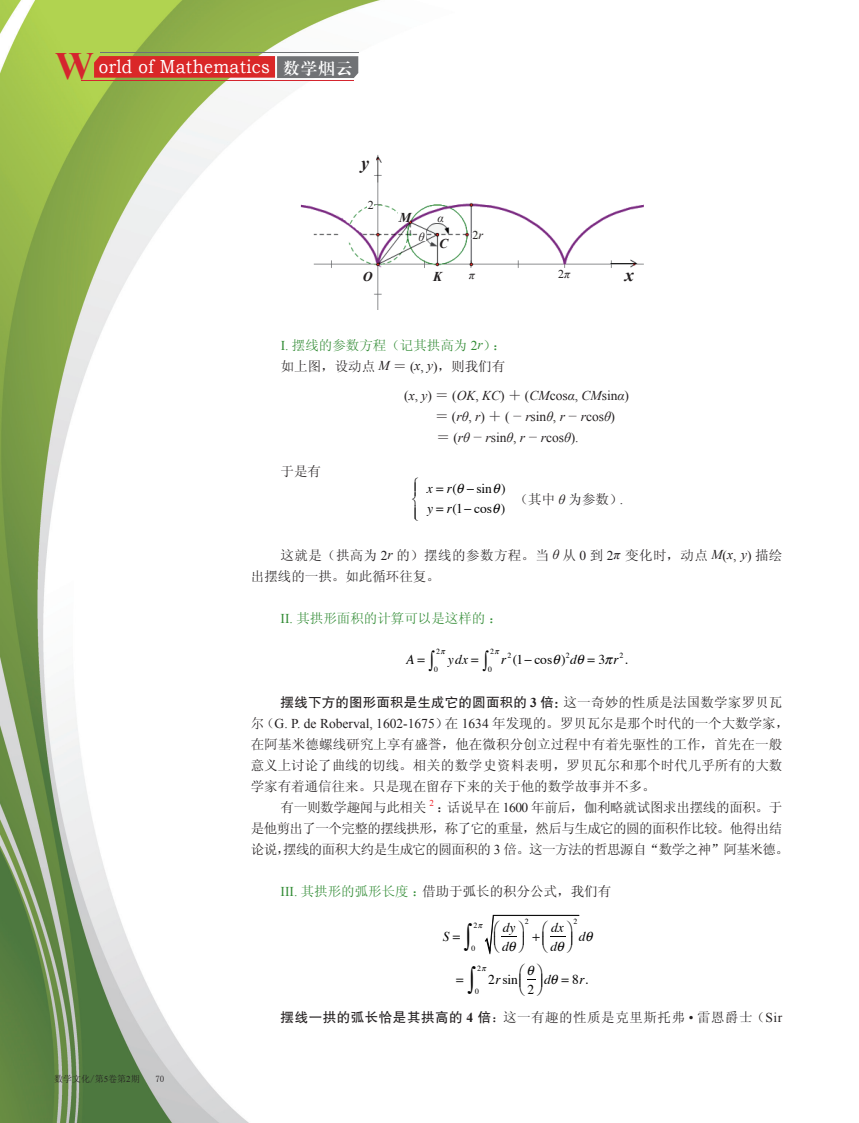
<style>
.page{position:relative;width:859px;height:1123px;background:#fff}
.page>*{position:absolute;margin:0;border:0;box-sizing:border-box;transform-origin:0 0}
.t1{font:18.9px "Bookman Old Style";letter-spacing:.02em;color:#fff;scale:.9 1}
.t2{font:italic 700 18px "Times New Roman";color:#231f20}
.t3{font:13.5px "Sim Sun";color:#231f20}
.t4{font:13.5px/21px "Times New Roman";color:#231f20}
.t5{font:13.5px/21px "Sim Sun";letter-spacing:-.04em;color:#231f20}
.t6{font:13.5px/21px "Sim Sun";color:#318b34}
.t7{font:13.5px/21px "Sim Sun";letter-spacing:.035em;color:#231f20}
.t8{font:13.5px/20.1px "Times";letter-spacing:-.005em;color:#030303}
.t9{font:13.5px "Sim Sun";letter-spacing:.04em;color:#231f20}
.t10{font:13.5px "FZHTK GBK1 0";letter-spacing:.015em;color:#231f20}
.t11{font:italic 13.5px/18.9px "Times";color:#030303;text-align:center}
.t12{font:13.5px "Sim Sun";letter-spacing:-.02em;color:#231f20}
.t13{font:13.5px/13.4px "Symbol";color:#030303}
.t14{font:italic 700 13.5px "Times New Roman";color:#231f20}
.t15{font:12px "Times New Roman";color:#231f20}
.t16{font:italic 12px "Times New Roman";color:#231f20}
.t17{font:9px "Sim Sun";color:#231f20}
.t18{font:9px "Times New Roman";color:#ee1d23}
.t19{font:7.8px "Times";color:#030303}
.s1{font-family:"Times New Roman";font-weight:700;font-size:38.7px;color:#d5252e}
.s2{font-family:"FZXBSK GBK1 0";font-size:16.05px}
.s3{font-style:italic}
.s4{font-family:"Times New Roman"}
.s5{font-family:"Times New Roman";font-style:italic}
.s6{color:#231f20}
.s7{font-family:"Times New Roman";font-style:italic;color:#231f20}
.s8{font-family:"Times New Roman";color:#231f20}
.s9{font-family:"Sim Sun"}
.s10{font-family:"Sim Sun";font-size:10.5px}
.s11{font-family:"Times New Roman";font-weight:700}
.s12{font-family:"Times New Roman";color:#318b34}
.s13{color:#318b34}
.s14{font-family:"FZHTK GBK1 0"}
</style>
<div class="page">
<img style="left:0;top:0;width:499px;height:1123px">
<svg style="left:94px;top:56px;width:264px;height:22px;background:#b94242"></svg>
<hr style="left:81px;top:80px;width:273px;height:1px;background:#d5252e">
<hr style="left:100px;top:53px;width:258px;height:1px;background:#707275">
<img style="left:281px;top:144px;width:363px;height:166px">
<div style="left:355px;top:154px;width:21px;height:20px;background:#fff"></div>
<div style="left:358px;top:269px;width:19px;height:19px;background:#fff"></div>
<div style="left:428px;top:269px;width:19px;height:19px;background:#fff"></div>
<div style="left:472px;top:229px;width:19px;height:18px;background:#fff"></div>
<svg style="left:468px;top:228px;width:13px;height:13px"></svg>
<div style="left:463px;top:269px;width:18px;height:19px;background:#fff"></div>
<div style="left:555px;top:268px;width:18px;height:19px;background:#fff"></div>
<svg style="left:419px;top:231px;width:7px;height:10px"></svg>
<svg style="left:368px;top:200px;width:6px;height:12px"></svg>
<svg style="left:399px;top:211px;width:11px;height:11px"></svg>
<svg style="left:435px;top:214px;width:13px;height:9px"></svg>
<svg style="left:439px;top:238px;width:12px;height:12px"></svg>
<svg style="left:617px;top:271px;width:25px;height:13px"></svg>
<svg style="left:436px;top:487px;width:7px;height:4px"></svg>
<svg style="left:457px;top:483px;width:8px;height:10px"></svg>
<svg style="left:493px;top:483px;width:6px;height:10px"></svg>
<svg style="left:436px;top:508px;width:7px;height:3px"></svg>
<svg style="left:493px;top:503px;width:6px;height:10px"></svg>
<svg style="left:481px;top:967px;width:5px;height:4px"></svg>
<svg style="left:412px;top:477px;width:6px;height:29px"></svg>
<svg style="left:471px;top:650px;width:28px;height:21px"></svg>
<svg style="left:417px;top:650px;width:28px;height:21px"></svg>
<svg style="left:478px;top:915px;width:101px;height:39px"></svg>
<svg style="left:453px;top:922px;width:19px;height:28px"></svg>
<svg style="left:456px;top:965px;width:19px;height:28px"></svg>
<h1 class="t1" style="left:55px;top:56px;width:332px"><span class="s1">W</span> orld of Mathematics <span class="s2">数学烟云</span></h1>
<h2 class="t2" style="left:361px;top:150px;width:9px">y</h2>
<p class="t15" style="left:368px;top:197px;width:7px">2</p>
<p class="t14" style="left:399px;top:208px;width:14px">M</p>
<p class="t16" style="left:437px;top:210px;width:8px">α</p>
<p class="t14" style="left:439px;top:234px;width:11px">C</p>
<p class="t16" style="left:419px;top:229px;width:7px">θ</p>
<p class="t14" style="left:363px;top:267px;width:11px">O</p>
<p class="t14" style="left:433px;top:267px;width:11px">K</p>
<p class="t15" style="left:472px;top:226px;width:12px">2<span class="s3">r</span></p>
<p class="t16" style="left:469px;top:267px;width:8px">π</p>
<p class="t15" style="left:558px;top:266px;width:14px">2<span class="s3">π</span></p>
<h2 class="t2" style="left:625px;top:262px;width:10px">x</h2>
<p class="t6" style="left:281px;top:334px;width:227px"><span class="s4">I.</span> 摆线的参数方程（记其拱高为 <span class="s4">2</span><span class="s5">r</span>）：<span class="s6">如上图，设动点</span> <span class="s7">M</span> <span class="s6">＝</span> <span class="s8">(</span><span class="s7">x</span><span class="s8">,</span> <span class="s7">y</span><span class="s8">)</span><span class="s6">，则我们有</span></p>
<p class="t4" style="left:435px;top:385px;width:196px;text-indent:-31px">(<span class="s3">x</span>, <span class="s3">y</span>) <span class="s9">＝</span> (<span class="s3">OK</span>, <span class="s3">KC</span>) <span class="s9">＋</span> (<span class="s3">CM</span>cos<span class="s3">α</span>, <span class="s3">CM</span>sin<span class="s3">α</span>)<span class="s9">＝</span> (<span class="s3">rθ</span>, <span class="s3">r</span>) <span class="s9">＋</span> ( <span class="s10">－</span> <span class="s3">r</span>sin<span class="s3">θ</span>, <span class="s3">r</span> <span class="s10">－</span> <span class="s3">r</span>cos<span class="s3">θ</span>)<span class="s9">＝</span> (<span class="s3">rθ</span> <span class="s10">－</span> <span class="s3">r</span>sin<span class="s3">θ</span>, <span class="s3">r</span> <span class="s10">－</span> <span class="s3">r</span>cos<span class="s3">θ</span>).</p>
<p class="t3" style="left:281px;top:464px;width:42px">于是有</p>
<p class="t8" style="left:427px;top:477px;width:80px"><span class="s3">x r</span>( −sin ) <span class="s3">y r</span>(1− cos )</p>
<p class="t13" style="left:412px;top:478px;width:8px;line-height:24.2px">⎪ ⎩⎪</p>
<p class="t3" style="left:515px;top:492px;width:110px">（其中 <span class="s5">θ</span> 为参数）<span class="s4">.</span></p>
<p class="t7" style="left:251px;top:544px;width:533px;text-indent:30px">这就是（拱高为 <span class="s4">2</span><span class="s5">r</span> 的）摆线的参数方程。当 <span class="s5">θ</span> 从 <span class="s4">0</span> 到 <span class="s4">2</span><span class="s5">π</span> 变化时，动点 <span class="s5">M</span><span class="s4">(</span><span class="s5">x</span><span class="s4">,</span> <span class="s5">y</span><span class="s4">)</span> 描绘出摆线的一拱。如此循环往复。</p>
<p class="t6" style="left:281px;top:607px;width:223px"><span class="s4">II.</span> 其拱形面积的计算可以是这样的：</p>
<p class="t11" style="left:406px;top:649px;width:10px">A</p>
<p class="t11" style="left:448px;top:649px;width:22px">ydx</p>
<p class="t8" style="left:501px;top:648px;width:77px"><span class="s3">r</span><sup>2</sup>(1− cos )<sup>2</sup><span class="s3">d</span></p>
<p class="t19" style="left:488px;top:662px;width:5px">0</p>
<p class="t19" style="left:436px;top:644px;width:5px">2</p>
<p class="t19" style="left:490px;top:644px;width:5px">2</p>
<p class="t8" style="left:598px;top:648px;width:31px">3 <span class="s3">r</span><sup>2</sup>.</p>
<p class="t10" style="left:281px;top:695px;width:503px">摆线下方的图形面积是生成它的圆面积的 <span class="s11">3</span> 倍：<span class="s9">这一奇妙的性质是法国数学家罗贝瓦</span></p>
<p class="t4" style="left:251px;top:712px;width:540px"><span class="s9">尔（</span>G. P. de Roberval, 1602-1675<span class="s9">）在</span> 1634 <span class="s9">年发现的。罗贝瓦尔是那个时代的一个大数学家，</span></p>
<p class="t3" style="left:251px;top:737px;width:533px">在阿基米德螺线研究上享有盛誉，他在微积分创立过程中有着先驱性的工作，首先在一般</p>
<p class="t3" style="left:251px;top:758px;width:533px">意义上讨论了曲线的切线。相关的数学史资料表明，罗贝瓦尔和那个时代几乎所有的大数</p>
<p class="t3" style="left:251px;top:779px;width:406px">学家有着通信往来。只是现在留存下来的关于他的数学故事并不多。</p>
<p class="t12" style="left:281px;top:800px;width:147px">有一则数学趣闻与此相关</p>
<p class="t18" style="left:429px;top:796px;width:6px">2</p>
<p class="t19" style="left:434px;top:662px;width:5px">0</p>
<p class="t5" style="left:251px;top:796px;width:540px;text-indent:186px">：话说早在 <span class="s4">1600</span> 年前后，伽利略就试图求出摆线的面积。于是他剪出了一个完整的摆线拱形，称了它的重量，然后与生成它的圆的面积作比较。他得出结论说，摆线的面积大约是生成它的圆面积的 <span class="s4">3</span> 倍。这一方法的哲思源自“数学之神”阿基米德。</p>
<p class="t3" style="left:281px;top:884px;width:332px"><span class="s12">III.</span> <span class="s13">其拱形的弧形长度：</span>借助于弧长的积分公式，我们有</p>
<p class="t11" style="left:443px;top:925px;width:8px">S</p>
<p class="t11" style="left:494px;top:917px;width:31px">⎛dy⎞ d</p>
<p class="t19" style="left:525px;top:914px;width:5px">2</p>
<p class="t11" style="left:542px;top:917px;width:31px">⎛dx⎞ d</p>
<p class="t19" style="left:573px;top:914px;width:5px">2</p>
<p class="t19" style="left:474px;top:918px;width:5px">2</p>
<p class="t11" style="left:579px;top:925px;width:8px">d</p>
<p class="t19" style="left:472px;top:941px;width:5px">0</p>
<p class="t17" style="left:54px;top:1074px;width:87px">数学文化/第<span class="s4">5</span>卷第<span class="s4">2</span>期</p>
<p class="t17" style="left:155px;top:1074px;width:10px">70</p>
<p class="t13" style="left:519px;top:964px;width:7px">⎛ ⎝⎜</p>
<p class="t13" style="left:536px;top:964px;width:7px">⎞ ⎠⎟</p>
<p class="t19" style="left:477px;top:961px;width:5px">2</p>
<p class="t11" style="left:544px;top:968px;width:8px">d</p>
<p class="t8" style="left:572px;top:967px;width:18px">8<span class="s3">r</span>.</p>
<p class="t9" style="left:281px;top:1010px;width:503px"><span class="s14">摆线一拱的弧长恰是其拱高的</span> <span class="s11">4</span> <span class="s14">倍</span>：这一有趣的性质是克里斯托弗 <span class="s4">•</span> 雷恩爵士（<span class="s4">Sir</span></p>
<p class="t8" style="left:488px;top:967px;width:31px">2<span class="s3">r</span>sin</p>
<p class="t8" style="left:528px;top:978px;width:8px">2</p>
<p class="t19" style="left:475px;top:984px;width:5px">0</p>
</div>
